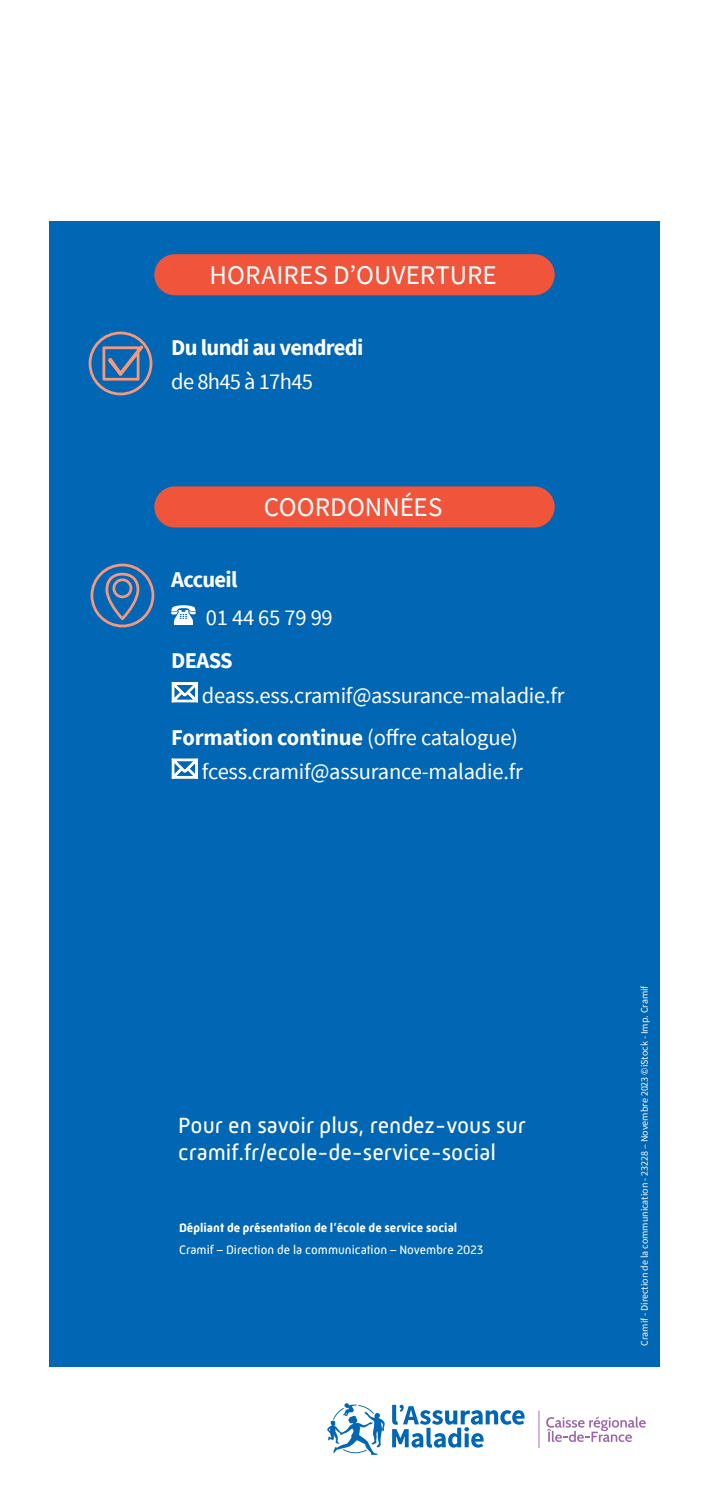
<style>
.page{position:relative;width:709px;height:1489px;background:#fff}
.page>*{position:absolute;margin:0;border:0;box-sizing:border-box;transform-origin:0 0}
.t1{font:27px "Source Sans Pro";letter-spacing:.005em;color:#fff}
.t2{font:22.5px/41.8px "Source Sans Pro";letter-spacing:-.01em;color:#fff}
.t3{font:22.5px/27.5px "Mic 32 New";color:#fff}
.t4{font:700 22.5px "Source Sans Pro";letter-spacing:-.03em;color:#fff}
.t5{font:22.5px "Source Sans Pro";letter-spacing:-.03em;color:#fff}
.t6{font:700 12.5px "Mic 32 New";color:#fff}
.t7{font:12.5px "Mic 32 New";color:#fff}
.t8{font:10px "Source Sans Pro";color:#fff}
.s1{font-weight:700}
</style>
<div class="page">
<div style="left:49px;top:221px;width:611px;height:1144px;background:#0166b3"></div>
<svg style="left:90px;top:563px;width:64px;height:64px"></svg>
<svg style="left:89px;top:331px;width:63px;height:64px"></svg>
<div style="left:154px;top:254px;width:400px;height:41px;background:#f0543a;border-radius:21px"></div>
<div style="left:154px;top:486px;width:400px;height:41px;background:#f0543a;border-radius:21px"></div>
<svg style="left:171px;top:605px;width:25px;height:20px"></svg>
<svg style="left:171px;top:682px;width:28px;height:21px"></svg>
<svg style="left:171px;top:758px;width:28px;height:21px"></svg>
<svg style="left:392px;top:1404px;width:132px;height:43px"></svg>
<svg style="left:327px;top:1403px;width:58px;height:51px"></svg>
<svg style="left:538px;top:1410px;width:1px;height:37px"></svg>
<svg style="left:546px;top:1416px;width:99px;height:25px"></svg>
<p class="t1" style="left:209px;top:257px;width:289px">HORAIRES D’OUVERTURE</p>
<p class="t4" style="left:171px;top:332px;width:194px">Du lundi au vendredi</p>
<p class="t5" style="left:171px;top:367px;width:143px">de 8h45 à 17h45</p>
<p class="t1" style="left:264px;top:489px;width:180px">COORDONNÉES</p>
<p class="t4" style="left:171px;top:564px;width:68px">Accueil</p>
<p class="t2" style="left:206px;top:596px;width:128px">01 44 65 79 99</p>
<p class="t4" style="left:171px;top:645px;width:63px">DEASS</p>
<p class="t2" style="left:171px;top:674px;width:395px;text-indent:31px">deass.ess.cramif@assurance-maladie.fr<br><span class="s1">Formation continue</span> (offre catalogue)</p>
<p class="t2" style="left:202px;top:750px;width:322px">fcess.cramif@assurance-maladie.fr</p>
<p class="t3" style="left:178px;top:1111px;width:349px">Pour en savoir plus, rendez-vous sur cramif.fr/ecole-de-service-social</p>
<p class="t6" style="left:179px;top:1220px;width:280px">Dépliant de présentation de l’école de service social</p>
<p class="t7" style="left:179px;top:1242px;width:306px">Cramif – Direction de la communication – Novembre 2023</p>
<p class="t8" style="left:638px;top:1345px;width:362px;rotate:-90deg">Cramif - Direction de la communication - 23228 – Novembre 2023 ©iStock - Imp. Cramif</p>
</div>
